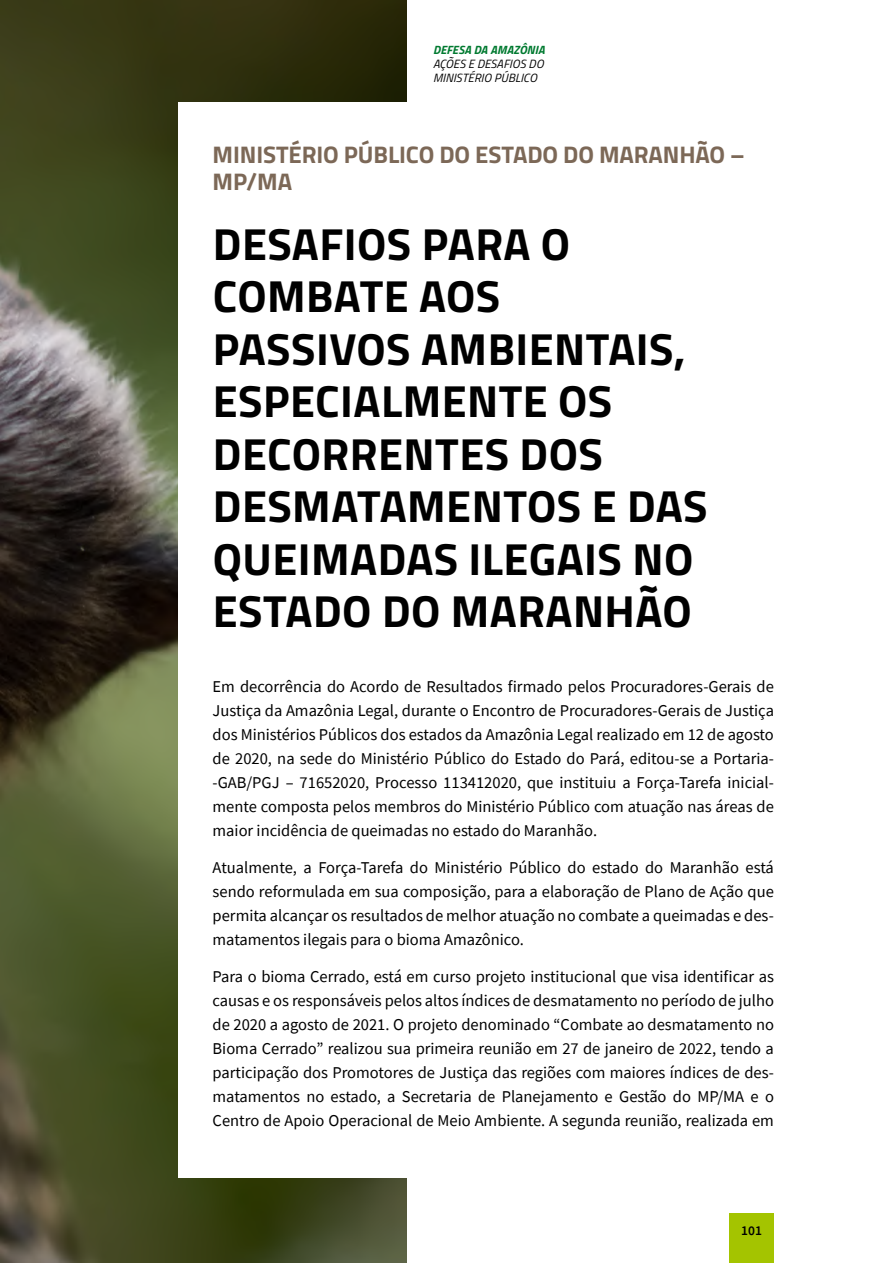
<style>
.page{position:relative;width:893px;height:1263px;background:#fff}
.page>*{position:absolute;margin:0;border:0;box-sizing:border-box;transform-origin:0 0}
.t1{font:700 45px/52.5px "Titillium Web";letter-spacing:.01em;color:#000}
.t2{font:700 24px/27px "Titillium Web";letter-spacing:-.005em;color:#7c6857}
.t3{font:16.5px/24px "Source Sans Pro";color:#000;text-align:justify}
.t4{font:600 13.5px "Source Sans Pro";color:#000}
.t5{font:italic 12px/14.4px "Titillium Web";letter-spacing:.01em;color:#000}
.t6{font:italic 700 12px "Titillium Web";letter-spacing:.01em;color:#007a30}
</style>
<div class="page">
<img style="left:0;top:0;width:407px;height:1263px">
<div style="left:179px;top:102px;width:714px;height:1076px;background:#fff"></div>
<div style="left:729px;top:1213px;width:45px;height:50px;background:#a4c400"></div>
<p class="t6" style="left:433px;top:40px;width:113px">DEFESA DA AMAZÔNIA</p>
<p class="t5" style="left:433px;top:56px;width:112px">AÇÕES E DESAFIOS DO<br>MINISTÉRIO PÚBLICO</p>
<h2 class="t2" style="left:213px;top:140px;width:534px">MINISTÉRIO PÚBLICO DO ESTADO DO MARANHÃO –<br>MP/MA</h2>
<h1 class="t1" style="left:213px;top:215px;width:496px">DESAFIOS PARA O<br>COMBATE AOS<br>PASSIVOS AMBIENTAIS,<br>ESPECIALMENTE OS<br>DECORRENTES DOS<br>DESMATAMENTOS E DAS<br>QUEIMADAS ILEGAIS NO<br>ESTADO DO MARANHÃO</h1>
<p class="t3" style="left:213px;top:674px;width:563px">Em decorrência do Acordo de Resultados firmado pelos Procuradores-Gerais de Justiça da Amazônia Legal, durante o Encontro de Procuradores-Gerais de Justiça dos Ministérios Públicos dos estados da Amazônia Legal realizado em 12 de agosto de 2020, na sede do Ministério Público do Estado do Pará, editou-se a Portaria--GAB/PGJ – 71652020, Processo 113412020, que instituiu a Força-Tarefa inicial&shy;mente composta pelos membros do Ministério Público com atuação nas áreas de maior incidência de queimadas no estado do Maranhão.</p>
<p class="t3" style="left:213px;top:855px;width:563px">Atualmente, a Força-Tarefa do Ministério Público do estado do Maranhão está sendo reformulada em sua composição, para a elaboração de Plano de Ação que permita alcançar os resultados de melhor atuação no combate a queimadas e des&shy;matamentos ilegais para o bioma Amazônico.</p>
<p class="t3" style="left:213px;top:964px;width:563px">Para o bioma Cerrado, está em curso projeto institucional que visa identificar as causas e os responsáveis pelos altos índices de desmatamento no período de julho de 2020 a agosto de 2021. O projeto denominado “Combate ao desmatamento no Bioma Cerrado” realizou sua primeira reunião em 27 de janeiro de 2022, tendo a participação dos Promotores de Justiça das regiões com maiores índices de des&shy;matamentos no estado, a Secretaria de Planejamento e Gestão do MP/MA e o Centro de Apoio Operacional de Meio Ambiente. A segunda reunião, realizada em</p>
<p class="t4" style="left:741px;top:1222px;width:22px">101</p>
</div>
